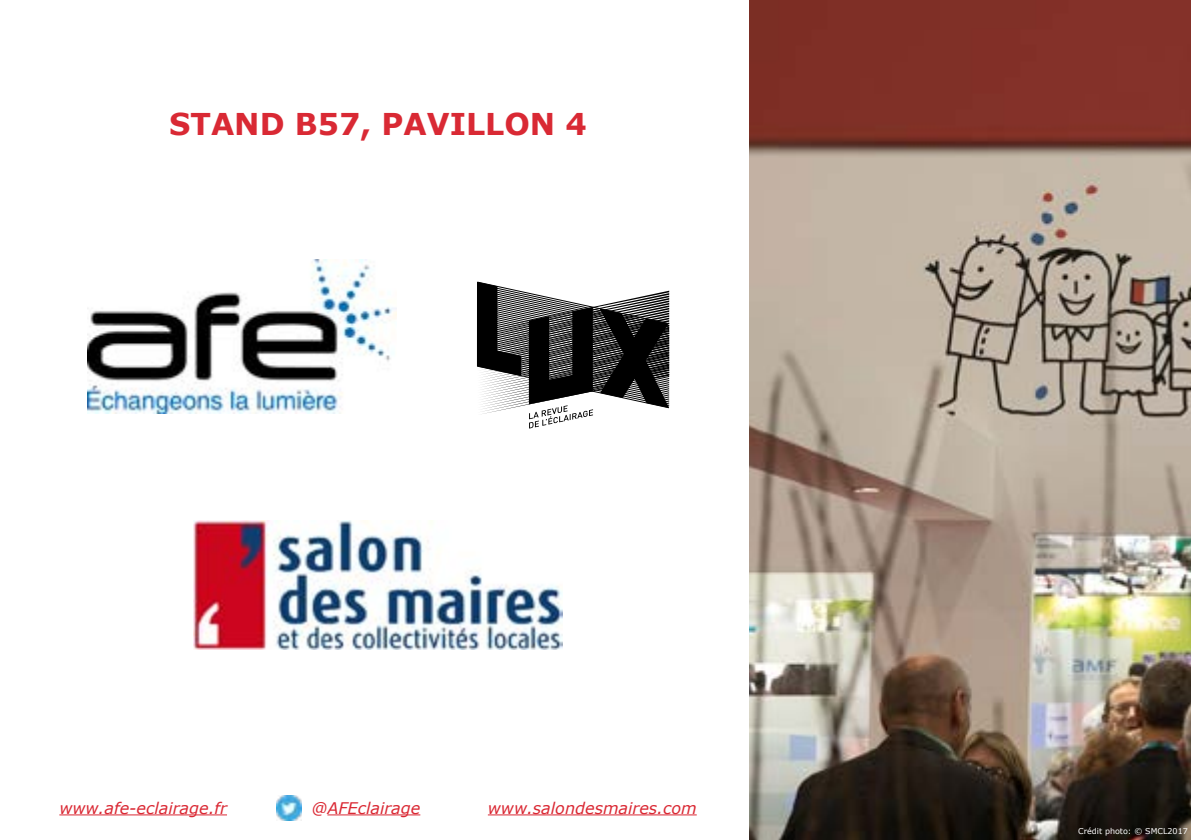
<style>
.page{position:relative;width:1191px;height:840px;background:#fff}
.page>*{position:absolute;margin:0;border:0;box-sizing:border-box;transform-origin:0 0}
.t1{font:700 30px "Verdana";color:#d92934}
.t2{font:italic 16px "Verdana";color:#da2934}
.t3{font:8px "Verdana";color:#fff}
</style>
<div class="page">
<img style="left:750px;top:0;width:441px;height:839px">
<hr style="left:59px;top:814px;width:168px;height:1px;background:#da2934">
<hr style="left:327px;top:814px;width:93px;height:1px;background:#da2934">
<hr style="left:488px;top:814px;width:208px;height:1px;background:#da2934">
<img style="left:276px;top:795px;width:26px;height:25px">
<img style="left:193px;top:520px;width:370px;height:129px">
<img style="left:88px;top:259px;width:308px;height:154px">
<svg style="left:477px;top:282px;width:192px;height:146px"></svg>
<h1 class="t1" style="left:169px;top:102px;width:419px">STAND B57, PAVILLON 4</h1>
<p class="t2" style="left:59px;top:796px;width:169px">www.afe-eclairage.fr</p>
<p class="t2" style="left:311px;top:796px;width:110px">@AFEclairage</p>
<p class="t2" style="left:488px;top:796px;width:210px">www.salondesmaires.com</p>
<p class="t3" style="left:1078px;top:825px;width:111px">Crédit photo: © SMCL2017</p>
</div>
